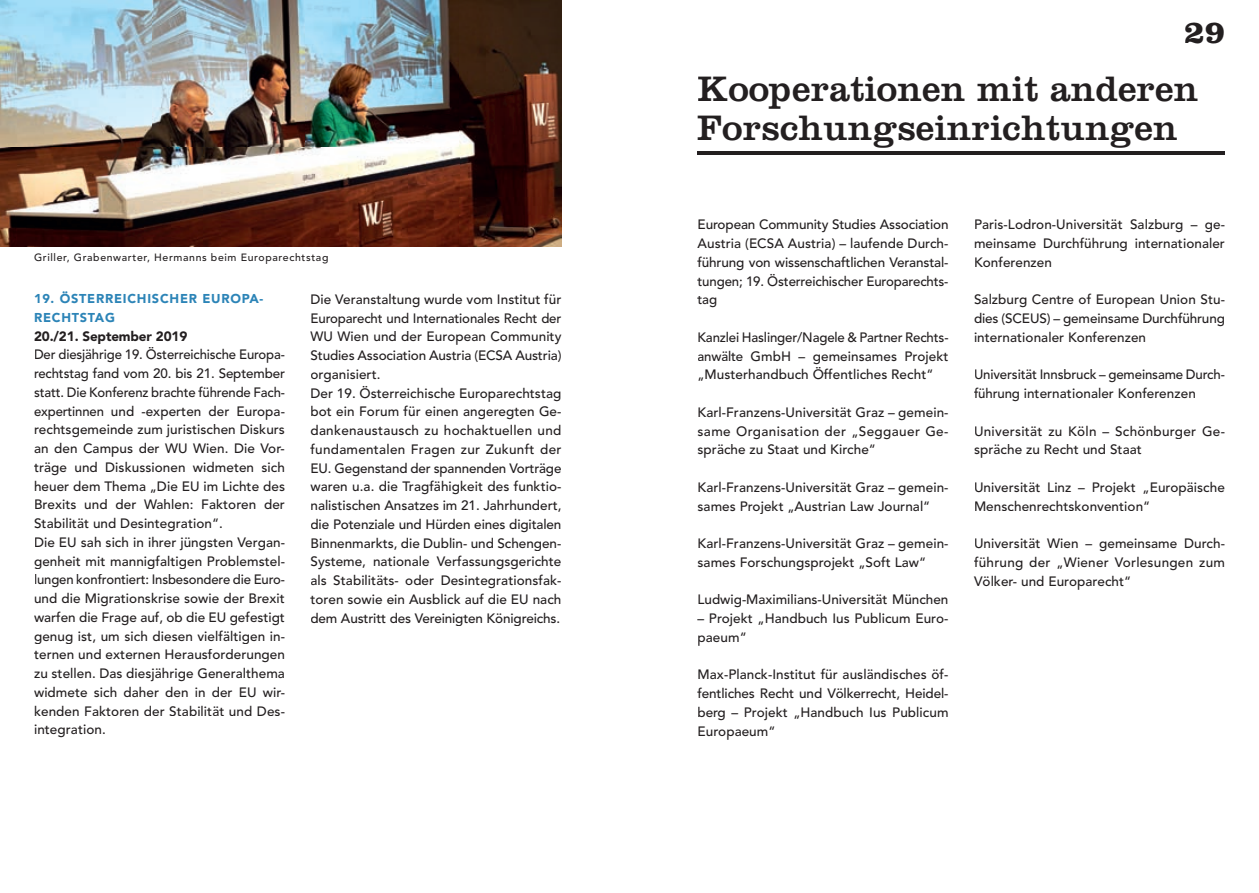
<style>
.page{position:relative;width:1259px;height:893px;background:#fff}
.page>*{position:absolute;margin:0;border:0;box-sizing:border-box;transform-origin:0 0}
.t1{font:36.75px/39.8px "Clarendon";letter-spacing:.005em;color:#231f20}
.t2{font:700 33px "Clarendon";color:#231f20}
.t3{font:500 13.5px/18.8px "Avenir";letter-spacing:.005em;color:#231f20}
.t4{font:900 13.5px "Avenir";letter-spacing:-.01em;color:#231f20}
.t5{font:900 12.75px/18.8px "Avenir";letter-spacing:.06em;color:#2c84b7}
.t6{font:500 10.5px "Avenir";letter-spacing:.06em;color:#231f20}
</style>
<div class="page">
<hr style="left:697px;top:151px;width:528px;height:4px;background:#231f20">
<img style="left:0;top:0;width:561px;height:247px">
<p class="t6" style="left:34px;top:251px;width:296px">Griller, Grabenwarter, Hermanns beim Europarechtstag</p>
<p class="t5" style="left:34px;top:289px;width:231px">19. ÖSTERREICHISCHER EUROPA-<br>RECHTSTAG</p>
<p class="t4" style="left:34px;top:328px;width:155px">20./21. September 2019</p>
<p class="t3" style="left:34px;top:346px;width:252px">Der diesjährige 19. Österreichische Europa&shy;rechtstag fand vom 20. bis 21. September statt. Die Konferenz brachte führende Fach&shy;expertinnen und -experten der Europa&shy;rechtsgemeinde zum juristischen Diskurs an den Campus der WU Wien. Die Vor&shy;träge und Diskussionen widmeten sich heuer dem Thema „Die EU im Lichte des Brexits und der Wahlen: Faktoren der Stabilität und Desintegration“.<br>Die EU sah sich in ihrer jüngsten Vergan&shy;genheit mit mannigfaltigen Problemstel&shy;lungen konfrontiert: Insbesondere die Euro&shy;und die Migrationskrise sowie der Brexit warfen die Frage auf, ob die EU gefestigt genug ist, um sich diesen vielfältigen in&shy;ternen und externen Herausforderungen zu stellen. Das diesjährige Generalthema widmete sich daher den in der EU wir&shy;kenden Faktoren der Stabilität und Des&shy;integration.</p>
<p class="t3" style="left:310px;top:290px;width:252px">Die Veranstaltung wurde vom Institut für Europarecht und Internationales Recht der WU Wien und der European Community Studies Association Austria (ECSA Austria) organisiert.<br>Der 19. Österreichische Europarechtstag bot ein Forum für einen angeregten Ge&shy;dankenaustausch zu hochaktuellen und fundamentalen Fragen zur Zukunft der EU. Gegenstand der spannenden Vorträge waren u.a. die Tragfähigkeit des funktio&shy;nalistischen Ansatzes im 21. Jahrhundert, die Potenziale und Hürden eines digitalen Binnenmarkts, die Dublin- und Schengen-Systeme, nationale Verfassungsgerichte als Stabilitäts- oder Desintegrationsfak&shy;toren sowie ein Ausblick auf die EU nach dem Austritt des Vereinigten Königreichs.</p>
<h2 class="t2" style="left:1184px;top:12px;width:42px">29</h2>
<h1 class="t1" style="left:697px;top:68px;width:502px">Kooperationen mit anderen<br>Forschungseinrichtungen</h1>
<p class="t3" style="left:697px;top:216px;width:252px;text-align:justify">European Community Studies Association Austria (ECSA Austria) – laufende Durch&shy;führung von wissenschaftlichen Veranstal&shy;tungen; 19. Österreichischer Europarechts&shy;tag</p>
<p class="t3" style="left:697px;top:328px;width:252px;text-align:justify">Kanzlei Haslinger/Nagele &amp; Partner Rechts&shy;anwälte GmbH – gemeinsames Projekt „Musterhandbuch Öffentliches Recht“</p>
<p class="t3" style="left:697px;top:403px;width:252px;text-align:justify">Karl-Franzens-Universität Graz – gemein&shy;same Organisation der „Seggauer Ge&shy;spräche zu Staat und Kirche“</p>
<p class="t3" style="left:697px;top:478px;width:252px">Karl-Franzens-Universität Graz – gemein&shy;sames Projekt „Austrian Law Journal“</p>
<p class="t3" style="left:697px;top:534px;width:252px">Karl-Franzens-Universität Graz – gemein&shy;sames Forschungsprojekt „Soft Law“</p>
<p class="t3" style="left:697px;top:591px;width:252px">Ludwig-Maximilians-Universität München</p>
<p class="t3" style="left:697px;top:609px;width:252px">– Projekt „Handbuch Ius Publicum Euro&shy;paeum“</p>
<p class="t3" style="left:697px;top:666px;width:252px;text-align:justify">Max-Planck-Institut für ausländisches öf&shy;fentliches Recht und Völkerrecht, Heidel&shy;berg – Projekt „Handbuch Ius Publicum Europaeum“</p>
<p class="t3" style="left:974px;top:216px;width:252px;text-align:justify">Paris-Lodron-Universität Salzburg – ge&shy;meinsame Durchführung internationaler Konferenzen</p>
<p class="t3" style="left:974px;top:291px;width:252px;text-align:justify">Salzburg Centre of European Union Stu&shy;dies (SCEUS) – gemeinsame Durchführung internationaler Konferenzen</p>
<p class="t3" style="left:974px;top:366px;width:252px">Universität Innsbruck – gemeinsame Durch&shy;führung internationaler Konferenzen</p>
<p class="t3" style="left:974px;top:422px;width:252px">Universität zu Köln – Schönburger Ge&shy;spräche zu Recht und Staat</p>
<p class="t3" style="left:974px;top:478px;width:252px">Universität Linz – Projekt „Europäische<br>Menschenrechtskonvention“</p>
<p class="t3" style="left:974px;top:534px;width:252px;text-align:justify">Universität Wien – gemeinsame Durch&shy;führung der „Wiener Vorlesungen zum Völker- und Europarecht“</p>
</div>
